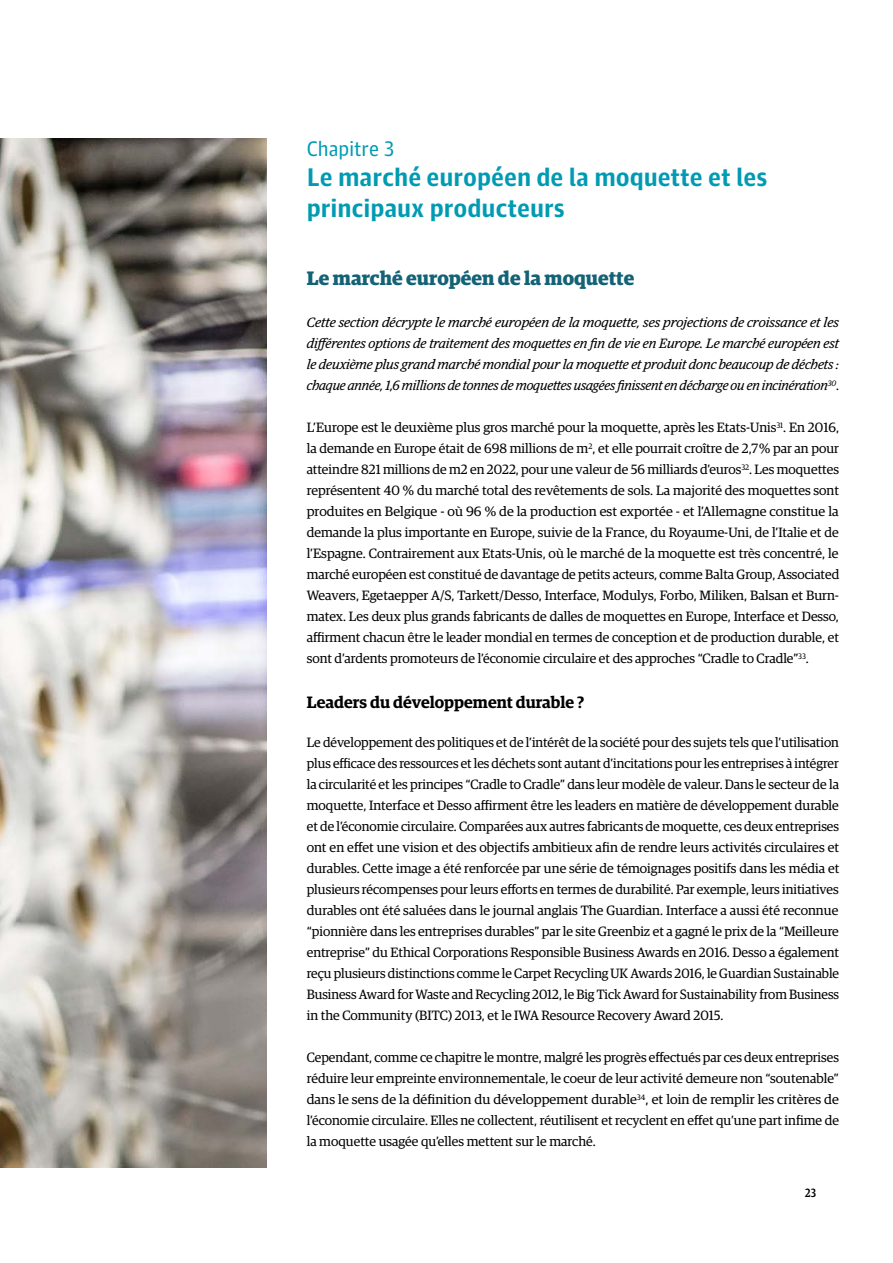
<style>
.page{position:relative;width:893px;height:1263px;background:#fff}
.page>*{position:absolute;margin:0;border:0;box-sizing:border-box;transform-origin:0 0}
.t1{font:700 25.5px/30.6px "Guardian Agate Sans 1";letter-spacing:-.005em;color:#009bb3}
.t2{font:21px "Guardian Agate Sans 1";letter-spacing:-.005em;color:#009bb3}
.t3{font:700 19.5px "Guardian Egyp";color:#136276}
.t4{font:600 16.5px "Guardian Egyp";color:#000}
.t5{font:13.5px/21px "Guardian Egyp";color:#000;text-align:justify}
.t6{font:italic 13.5px/21px "Guardian Egyp";letter-spacing:-.005em;color:#000;text-align:justify}
.t7{font:500 12px "Guardian Egyp";color:#000;scale:.87 1}
.s1{font-style:normal}
</style>
<div class="page">
<img style="left:0;top:138px;width:266px;height:1029px">
<h2 class="t2" style="left:307px;top:134px;width:90px">Chapitre 3</h2>
<h1 class="t1" style="left:307px;top:161px;width:462px">Le marché européen de la moquette et les principaux producteurs</h1>
<h3 class="t3" style="left:307px;top:263px;width:329px">Le marché européen de la moquette</h3>
<p class="t6" style="left:307px;top:311px;width:534px">Cette section décrypte le marché européen de la moquette, ses projections de croissance et les différentes options de traitement des moquettes en fin de vie en Europe. Le marché européen est le deuxième plus grand marché mondial pour la moquette et produit donc beaucoup de déchets : chaque année, 1,6 millions de tonnes de moquettes usagées finissent en décharge ou en incinération<sup>30</sup><span class="s1">.</span></p>
<p class="t5" style="left:307px;top:416px;width:534px">L’Europe est le deuxième plus gros marché pour la moquette, après les Etats-Unis<sup>31</sup>. En 2016, la demande en Europe était de 698 millions de m<sup>2</sup>, et elle pourrait croître de 2,7 % par an pour atteindre 821 millions de m2 en 2022, pour une valeur de 56 milliards d’euros<sup>32</sup>. Les moquettes représentent 40 % du marché total des revêtements de sols. La majorité des moquettes sont produites en Belgique - où 96 % de la production est exportée - et l’Allemagne constitue la demande la plus importante en Europe, suivie de la France, du Royaume-Uni, de l’Italie et de l’Espagne. Contrairement aux Etats-Unis, où le marché de la moquette est très concentré, le marché européen est constitué de davantage de petits acteurs, comme Balta Group, Associated Weavers, Egetaepper A/S, Tarkett/Desso, Interface, Modulys, Forbo, Miliken, Balsan et Burn&shy;matex. Les deux plus grands fabricants de dalles de moquettes en Europe, Interface et Desso, affirment chacun être le leader mondial en termes de conception et de production durable, et sont d’ardents promoteurs de l’économie circulaire et des approches “Cradle to Cradle”<sup>33</sup>.</p>
<p class="t4" style="left:307px;top:690px;width:279px">Leaders du développement durable ?</p>
<p class="t5" style="left:307px;top:731px;width:534px">Le développement des politiques et de l’intérêt de la société pour des sujets tels que l’utilisation plus efficace des ressources et les déchets sont autant d’incitations pour les entreprises à intégrer la circularité et les principes “Cradle to Cradle” dans leur modèle de valeur. Dans le secteur de la moquette, Interface et Desso affirment être les leaders en matière de développement durable et de l’économie circulaire. Comparées aux autres fabricants de moquette, ces deux entreprises ont en effet une vision et des objectifs ambitieux afin de rendre leurs activités circulaires et durables. Cette image a été renforcée par une série de témoignages positifs dans les média et plusieurs récompenses pour leurs efforts en termes de durabilité. Par exemple, leurs initiatives durables ont été saluées dans le journal anglais The Guardian. Interface a aussi été reconnue “pionnière dans les entreprises durables” par le site Greenbiz et a gagné le prix de la “Meilleure entreprise” du Ethical Corporations Responsible Business Awards en 2016. Desso a également reçu plusieurs distinctions comme le Carpet Recycling UK Awards 2016, le Guardian Sustainable Business Award for Waste and Recycling 2012, le Big Tick Award for Sustainability from Business in the Community (BITC) 2013, et le IWA Resource Recovery Award 2015.</p>
<p class="t5" style="left:307px;top:1046px;width:534px">Cependant, comme ce chapitre le montre, malgré les progrès effectués par ces deux entreprises réduire leur empreinte environnementale, le coeur de leur activité demeure non “soutenable” dans le sens de la définition du développement durable<sup>34</sup>, et loin de remplir les critères de l’économie circulaire. Elles ne collectent, réutilisent et recyclent en effet qu’une part infime de la moquette usagée qu’elles mettent sur le marché.</p>
<p class="t7" style="left:805px;top:1184px;width:14px">23</p>
</div>
